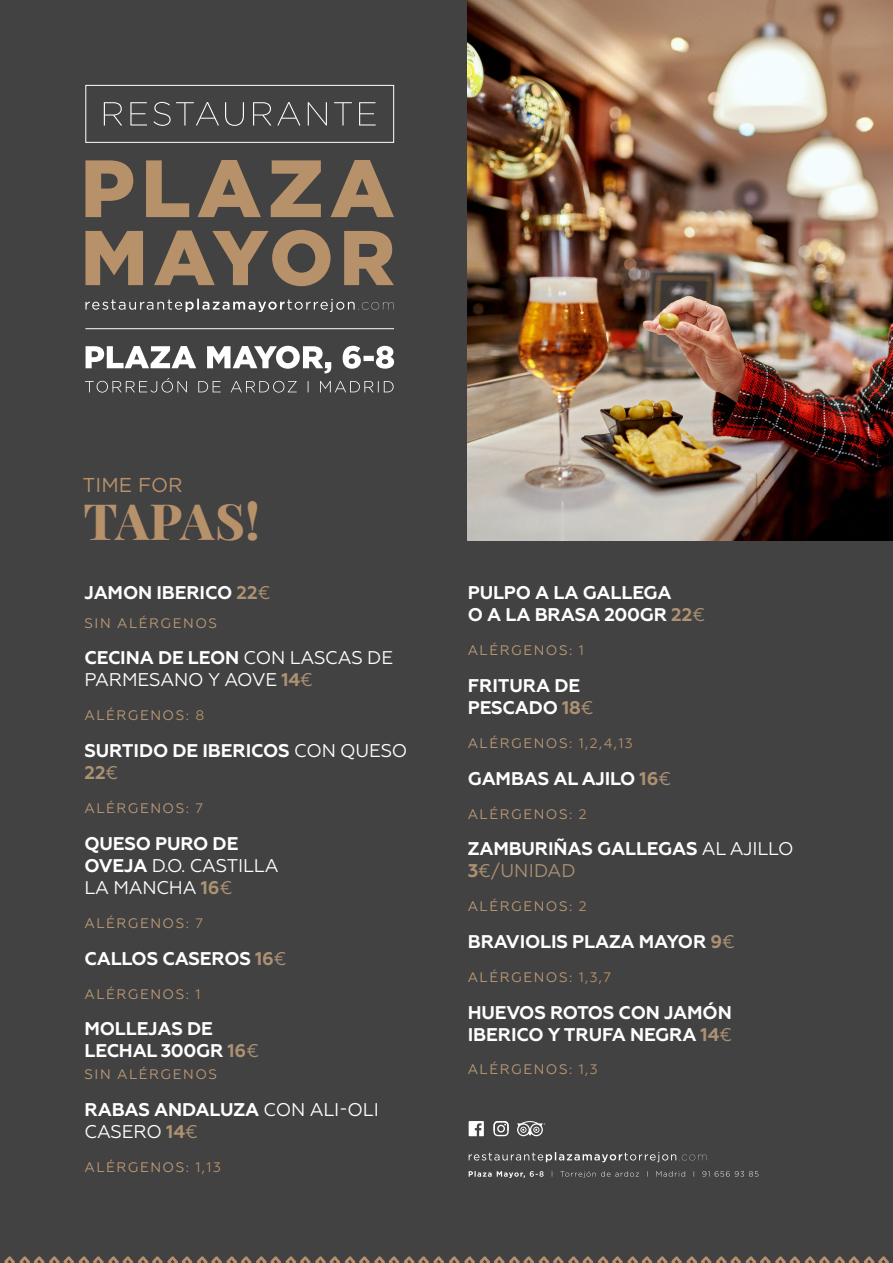
<style>
.page{position:relative;width:893px;height:1263px;background:#3e3e3f}
.page>*{position:absolute;margin:0;border:0;box-sizing:border-box;transform-origin:0 0}
.t1{font:800 49.95px "Playfair Display";letter-spacing:-.02em;color:#b6916a}
.t2{font:20.1px "Gotham";color:#b6916a}
.t3{font:700 18.3px/22px "Geometria";letter-spacing:-.01em;color:#fff}
.t4{font:18.3px/22px "Geometria";letter-spacing:-.01em;color:#fff}
.t5{font:13.8px "Geometria";letter-spacing:.11em;color:#bc9a75}
.s1{color:#ad9173}
.s2{font-weight:400;color:#ad9173}
.s3{font-weight:700}
.s4{font-weight:700;color:#ad9173}
.s5{color:#b6916a}
.s6{font-weight:400}
</style>
<div class="page">
<svg style="left:4px;top:1256px;width:885px;height:7px"></svg>
<img style="left:468px;top:0;width:425px;height:541px">
<svg style="left:85px;top:230px;width:309px;height:56px"></svg>
<svg style="left:85px;top:160px;width:309px;height:57px"></svg>
<svg style="left:104px;top:102px;width:272px;height:24px"></svg>
<div style="left:85px;top:85px;width:309px;height:58px;border:1px solid #fff"></div>
<svg style="left:85px;top:299px;width:309px;height:13px"></svg>
<hr style="left:85px;top:328px;width:309px;height:1px;background:#fff">
<svg style="left:85px;top:346px;width:309px;height:47px"></svg>
<svg style="left:469px;top:1152px;width:238px;height:10px"></svg>
<svg style="left:469px;top:1171px;width:289px;height:7px"></svg>
<svg style="left:469px;top:1121px;width:15px;height:15px"></svg>
<svg style="left:493px;top:1121px;width:16px;height:15px"></svg>
<svg style="left:517px;top:1121px;width:28px;height:15px"></svg>
<p class="t2" style="left:83px;top:472px;width:102px">TIME FOR</p>
<p class="t1" style="left:84px;top:482px;width:178px">TAPAS!</p>
<p class="t3" style="left:85px;top:582px;width:187px">JAMON IBERICO <span class="s1">22</span><span class="s2">€</span></p>
<p class="t5" style="left:84px;top:615px;width:134px">SIN ALÉRGENOS</p>
<p class="t4" style="left:85px;top:647px;width:310px"><span class="s3">CECINA DE LEON</span> CON LASCAS DE<br>PARMESANO Y AOVE <span class="s4">14</span><span class="s1">€</span></p>
<p class="t5" style="left:84px;top:707px;width:121px">ALÉRGENOS: <span class="s5">8</span></p>
<p class="t3" style="left:84px;top:740px;width:324px">SURTIDO DE IBERICOS <span class="s6">CON QUESO<br></span><span class="s1">22</span><span class="s2">€</span></p>
<p class="t5" style="left:84px;top:800px;width:120px">ALÉRGENOS: <span class="s5">7</span></p>
<p class="t3" style="left:85px;top:832px;width:155px">QUESO PURO DE</p>
<p class="t4" style="left:85px;top:854px;width:195px"><span class="s3">OVEJA</span> D.O. CASTILLA</p>
<p class="t4" style="left:85px;top:876px;width:149px">LA MANCHA <span class="s4">16</span><span class="s1">€</span></p>
<p class="t5" style="left:84px;top:915px;width:120px">ALÉRGENOS: <span class="s5">7</span></p>
<p class="t3" style="left:85px;top:947px;width:204px">CALLOS CASEROS <span class="s1">16</span><span class="s2">€</span></p>
<p class="t5" style="left:84px;top:986px;width:118px">ALÉRGENOS: <span class="s5">1</span></p>
<p class="t3" style="left:85px;top:1018px;width:130px">MOLLEJAS DE</p>
<p class="t3" style="left:85px;top:1040px;width:176px">LECHAL 300GR <span class="s1">16</span><span class="s2">€</span></p>
<p class="t5" style="left:84px;top:1067px;width:134px">SIN ALÉRGENOS</p>
<p class="t4" style="left:85px;top:1099px;width:296px"><span class="s3">RABAS ANDALUZA</span> CON ALI-OLI<br>CASERO <span class="s4">14</span><span class="s1">€</span></p>
<p class="t5" style="left:84px;top:1159px;width:138px">ALÉRGENOS: <span class="s5">1,13</span></p>
<p class="t3" style="left:468px;top:582px;width:205px">PULPO A LA GALLEGA</p>
<p class="t3" style="left:468px;top:604px;width:239px">O A LA BRASA 200GR <span class="s1">22</span><span class="s2">€</span></p>
<p class="t5" style="left:468px;top:642px;width:118px">ALÉRGENOS: <span class="s5">1</span></p>
<p class="t3" style="left:468px;top:674px;width:114px">FRITURA DE</p>
<p class="t3" style="left:468px;top:696px;width:127px">PESCADO <span class="s1">18</span><span class="s2">€</span></p>
<p class="t5" style="left:468px;top:735px;width:166px">ALÉRGENOS: <span class="s5">1,2,4,13</span></p>
<p class="t3" style="left:468px;top:767px;width:205px">GAMBAS AL AJILO <span class="s1">16</span><span class="s2">€</span></p>
<p class="t5" style="left:468px;top:806px;width:120px">ALÉRGENOS: <span class="s5">2</span></p>
<p class="t3" style="left:468px;top:838px;width:327px">ZAMBURIÑAS GALLEGAS <span class="s6">AL AJILLO<br></span><span class="s1">3</span><span class="s2">€/UNIDAD</span></p>
<p class="t5" style="left:468px;top:899px;width:120px">ALÉRGENOS: <span class="s5">2</span></p>
<p class="t3" style="left:468px;top:931px;width:269px">BRAVIOLIS PLAZA MAYOR <span class="s1">9</span><span class="s2">€</span></p>
<p class="t5" style="left:468px;top:969px;width:145px">ALÉRGENOS: <span class="s5">1,3,7</span></p>
<p class="t3" style="left:468px;top:1002px;width:266px">HUEVOS ROTOS CON JAMÓN<br>IBERICO Y TRUFA NEGRA <span class="s1">14</span><span class="s2">€</span></p>
<p class="t5" style="left:468px;top:1061px;width:131px">ALÉRGENOS: <span class="s5">1,3</span></p>
</div>
